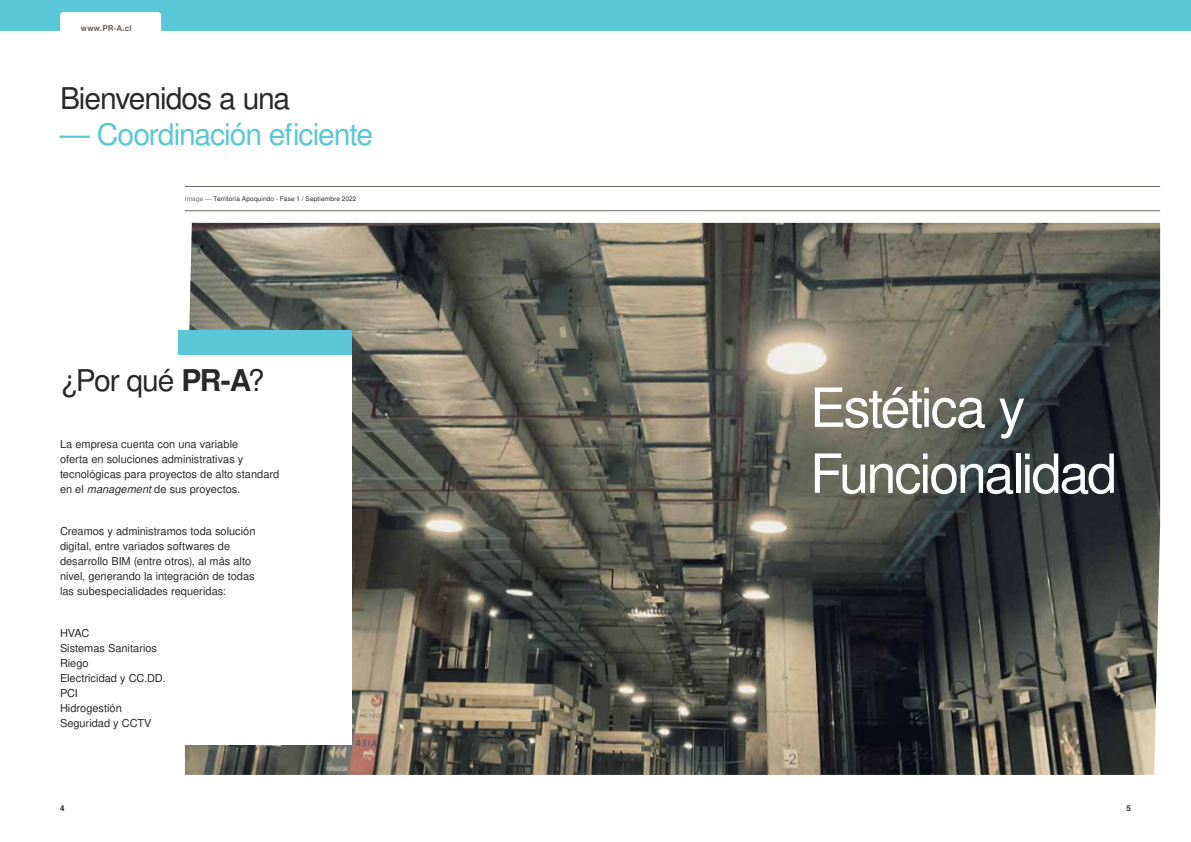
<style>
.page{position:relative;width:1191px;height:842px;background:#fff}
.page>*{position:absolute;margin:0;border:0;box-sizing:border-box;transform-origin:0 0}
.t1{font:54px/66px "Nimbus San L";letter-spacing:-.045em;color:#fff}
.t2{font:30px "Nimbus San L";letter-spacing:-.04em;color:#292929}
.t3{font:30px "Nimbus San L";letter-spacing:-.035em;color:#5ac7d8}
.t4{font:11px/15px "Nimbus San L";color:#292929}
.t5{font:700 8px "Nimbus San L";letter-spacing:.03em;color:#6b665d}
.t6{font:700 8px "Nimbus San L";color:#292929}
.t7{font:6.5px "Nimbus San L";letter-spacing:.02em;color:#292929}
.s1{color:#6b665d}
.s2{font-weight:700}
.s3{font-style:italic}
</style>
<div class="page">
<div style="left:0;top:0;width:1191px;height:31px;background:#5ac7d8"></div>
<div style="left:60px;top:12px;width:101px;height:43px;background:#fff;border-radius:3px"></div>
<hr style="left:185px;top:211px;width:975px;height:1px;background:#6b665d">
<hr style="left:185px;top:186px;width:975px;height:1px;background:#6b665d">
<img style="left:185px;top:223px;width:975px;height:552px">
<div style="left:0;top:355px;width:351px;height:390px;background:#fff"></div>
<div style="left:178px;top:331px;width:173px;height:24px;background:#5ac7d8"></div>
<p class="t5" style="left:81px;top:22px;width:52px">www.PR-A.cl</p>
<h2 class="t2" style="left:60px;top:77px;width:232px">Bienvenidos a una</h2>
<h2 class="t3" style="left:60px;top:113px;width:315px">— Coordinación eficiente</h2>
<p class="t7" style="left:185px;top:194px;width:173px"><span class="s1">Image —</span> Territoria Apoquindo - Fase 1 / Septiembre 2022</p>
<h2 class="t2" style="left:60px;top:359px;width:206px">¿Por qué <span class="s2">PR-A</span>?</h2>
<p class="t4" style="left:60px;top:436px;width:221px">La empresa cuenta con una variable<br>oferta en soluciones administrativas y tecnológicas para proyectos de alto standard en el <span class="s3">management</span> de sus proyectos.</p>
<p class="t4" style="left:60px;top:523px;width:197px">Creamos y administramos toda solución digital, entre variados softwares de desarrollo BIM (entre otros), al más alto nivel, generando la integración de todas las subespecialidades requeridas:</p>
<p class="t4" style="left:60px;top:625px;width:107px">HVAC<br>Sistemas Sanitarios<br>Riego<br>Electricidad y CC.DD.<br>PCI<br>Hidrogestión<br>Seguridad y CCTV</p>
<h1 class="t1" style="left:810px;top:373px;width:309px">Estética y<br>Funcionalidad</h1>
<p class="t6" style="left:60px;top:802px;width:6px">4</p>
<p class="t6" style="left:1126px;top:802px;width:6px">5</p>
</div>
